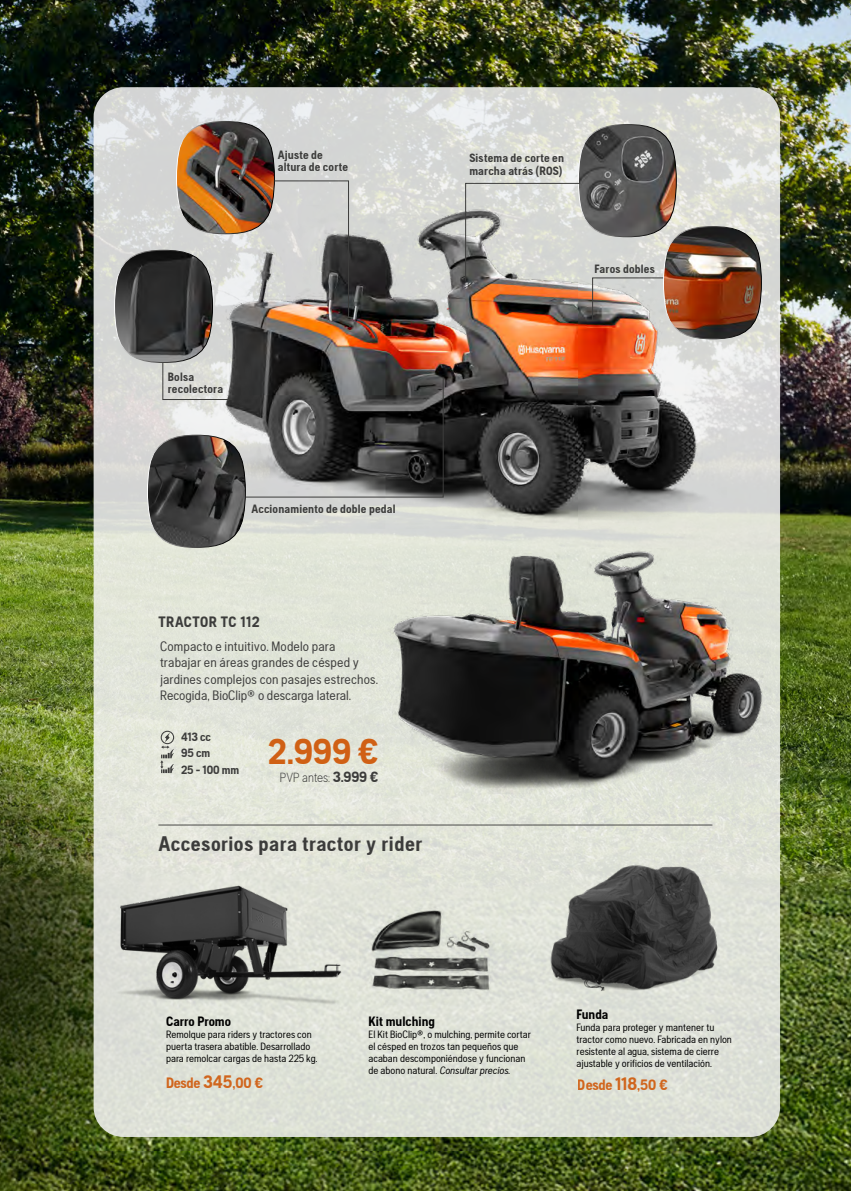
<style>
.page{position:relative;width:851px;height:1191px;background:#fff}
.page>*{position:absolute;margin:0;border:0;box-sizing:border-box;transform-origin:0 0}
.t1{font:700 36px "Husqvarna Gothic";color:#d06015}
.t2{font:700 21px "Husqvarna Gothic";letter-spacing:.025em;color:#3c3c3b}
.t3{font:700 15px "Husqvarna Gothic";letter-spacing:-.02em;color:#d06015}
.t4{font:700 15px "Husqvarna Gothic";letter-spacing:.03em;color:#3c3c3b}
.t5{font:13.5px/16.5px "Husqvarna Gothic";letter-spacing:.01em;color:#3c3c3b}
.t6{font:700 13.5px "Husqvarna Gothic";color:#000}
.t7{font:300 13.2px "Husqvarna Gothic";color:#3c3c3b}
.t8{font:700 12px/12px "Husqvarna Gothic";letter-spacing:.015em;color:#3c3c3b}
.t9{font:700 12px/16.5px "Husqvarna Gothic";letter-spacing:-.01em;color:#3c3c3b}
.t10{font:10.5px/12px "Husqvarna Gothic";color:#000}
.s1{font-weight:700;font-size:14.85px}
.s2{font-style:italic}
.s3{font-size:18px}
</style>
<div class="page">
<img style="left:0;top:0;width:850px;height:1191px">
<svg style="left:0;top:595px;width:201px;height:596px;background:#4d5d21"></svg>
<div style="left:94px;top:87px;width:686px;height:1050px;background:linear-gradient(to bottom,#dbdcd9,#e1e4d8);border-radius:30px"></div>
<img style="left:444px;top:206px;width:282px;height:323px">
<img style="left:387px;top:549px;width:384px;height:244px">
<svg style="left:114px;top:121px;width:330px;height:427px;background:#938e89"></svg>
<img style="left:465px;top:124px;width:296px;height:215px">
<img style="left:544px;top:861px;width:178px;height:141px">
<img style="left:91px;top:879px;width:267px;height:133px">
<img style="left:359px;top:898px;width:155px;height:106px">
<hr style="left:158px;top:824px;width:554px;height:1px;background:#4a4a49">
<svg style="left:160px;top:730px;width:14px;height:43px"></svg>
<p class="t8" style="left:278px;top:149px;width:72px">Ajuste de altura de corte</p>
<p class="t8" style="left:168px;top:370px;width:57px">Bolsa recolectora</p>
<p class="t8" style="left:251px;top:502px;width:146px">Accionamiento de doble pedal</p>
<h3 class="t4" style="left:158px;top:613px;width:103px">TRACTOR TC 112</h3>
<p class="t5" style="left:160px;top:638px;width:220px">Compacto e intuitivo. Modelo para trabajar en áreas grandes de césped y jardines complejos con pasajes estrechos.<br>Recogida, BioClip® o descarga lateral.</p>
<p class="t9" style="left:181px;top:728px;width:59px">413 cc<br>95 cm<br>25 - 100 mm</p>
<h1 class="t1" style="left:268px;top:730px;width:112px">2.999 €</h1>
<p class="t7" style="left:280px;top:770px;width:100px">PVP antes: <span class="s1">3.999 €</span></p>
<h2 class="t2" style="left:158px;top:831px;width:265px">Accesorios para tractor y rider</h2>
<p class="t8" style="left:469px;top:151px;width:96px;line-height:13.5px">Sistema de corte en marcha atrás (ROS)</p>
<p class="t8" style="left:594px;top:262px;width:62px">Faros dobles</p>
<p class="t6" style="left:576px;top:1006px;width:33px">Funda</p>
<p class="t10" style="left:576px;top:1021px;width:157px">Funda para proteger y mantener tu tractor como nuevo. Fabricada en nylon resistente al agua, sistema de cierre ajustable y orificios de ventilación.</p>
<p class="t6" style="left:166px;top:1013px;width:67px">Carro Promo</p>
<p class="t10" style="left:166px;top:1028px;width:153px">Remolque para riders y tractores con puerta trasera abatible. Desarrollado para remolcar cargas de hasta 225 kg.</p>
<p class="t6" style="left:368px;top:1013px;width:68px">Kit mulching</p>
<p class="t10" style="left:368px;top:1028px;width:164px">El Kit BioClip®, o mulching, permite cortar el césped en trozos tan pequeños que acaban descomponiéndose y funcionan de abono natural. <span class="s2">Consultar precios.</span></p>
<h3 class="t3" style="left:166px;top:1074px;width:99px">Desde <span class="s3">345</span>,00 €</h3>
<h3 class="t3" style="left:578px;top:1076px;width:91px">Desde <span class="s3">118</span>,50 €</h3>
</div>
